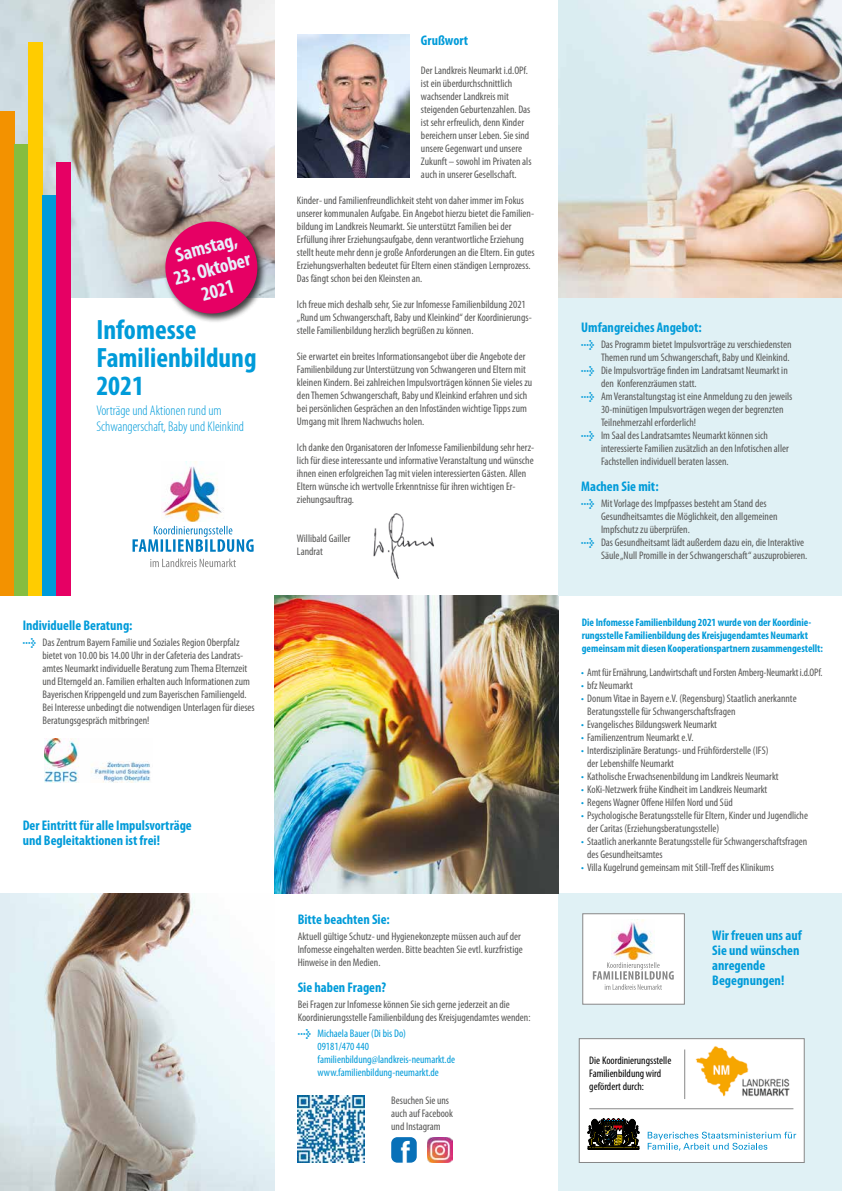
<style>
.page{position:relative;width:842px;height:1191px;background:#fff}
.page>*{position:absolute;margin:0;border:0;box-sizing:border-box;transform-origin:0 0}
.t1{font:700 30.8px "DINOT";color:#fff}
.t2{font:700 condensed 28px/28px "Myriad Pro";color:#009bd9}
.t3{font:700 condensed 20px/22.3px "Myriad Pro";color:#e6f0fb;text-align:center}
.t4{font:700 condensed 14px/15px "Myriad Pro";color:#009bd9}
.t5{font:300 condensed 14px/16px "Myriad Pro";color:#009bd9}
.t6{font:condensed 11px/13px "Myriad Pro";color:#575756}
.t7{font:700 condensed 11px/13px "Myriad Pro";letter-spacing:-.005em;color:#009bd9}
.t8{font:condensed 11px/13px "Myriad Pro";color:#009bd9}
.t9{font:condensed 11px/13px "Myriad Pro";color:#000}
.s1{font-family:"Meta Bold Expert";font-stretch:normal;color:#009bd9}
.s2{font-family:"Meta Bold Expert";font-stretch:normal}
.s3{color:#009bd9}
</style>
<div class="page">
<div style="left:558px;top:893px;width:284px;height:298px;background:#e0f1f5"></div>
<div style="left:579px;top:1038px;width:225px;height:124px;background:#fff;border:1px solid #878787"></div>
<img style="left:45px;top:738px;width:106px;height:44px">
<img style="left:0;top:893px;width:275px;height:298px">
<img style="left:275px;top:595px;width:283px;height:298px">
<svg style="left:648px;top:1131px;width:148px;height:19px"></svg>
<svg style="left:588px;top:1118px;width:52px;height:31px"></svg>
<div style="left:583px;top:913px;width:101px;height:91px;background:#fff"></div>
<img style="left:612px;top:919px;width:42px;height:40px">
<svg style="left:593px;top:962px;width:81px;height:28px"></svg>
<div style="left:558px;top:298px;width:284px;height:297px;background:#e0f1f5"></div>
<img style="left:558px;top:0;width:284px;height:298px">
<img style="left:0;top:0;width:275px;height:298px">
<img style="left:161px;top:461px;width:63px;height:61px">
<svg style="left:150px;top:558px;width:86px;height:9px"></svg>
<svg style="left:133px;top:526px;width:121px;height:26px"></svg>
<div style="left:0;top:111px;width:14px;height:484px;background:#f39200"></div>
<div style="left:14px;top:144px;width:14px;height:451px;background:#86bd40"></div>
<div style="left:28px;top:42px;width:15px;height:553px;background:#fc0"></div>
<div style="left:43px;top:194px;width:14px;height:401px;background:#009bd9"></div>
<div style="left:57px;top:162px;width:14px;height:433px;background:#e60064"></div>
<div style="left:164px;top:220px;width:104px;height:104px;background:#000;opacity:.75"></div>
<svg style="left:160px;top:216px;width:102px;height:102px"></svg>
<img style="left:298px;top:1095px;width:67px;height:67px">
<img style="left:298px;top:34px;width:112px;height:144px">
<img style="left:373px;top:513px;width:61px;height:66px">
<img style="left:695px;top:1046px;width:95px;height:51px">
<hr style="left:589px;top:1108px;width:204px;height:1px;background:#878787">
<hr style="left:684px;top:1049px;width:1px;height:50px;background:#878787">
<div style="left:391px;top:1137px;width:26px;height:25px;background:#0870b8;border-radius:6px"></div>
<img style="left:427px;top:1137px;width:26px;height:25px">
<h3 class="t3" style="left:173px;top:244px;width:65px;rotate:-15deg">Samstag,</h3>
<h3 class="t3" style="left:171px;top:268px;width:80px;rotate:-15deg">23. Oktober<br>2021</h3>
<h2 class="t2" style="left:96px;top:315px;width:162px">Infomesse<br>Familienbildung<br>2021</h2>
<p class="t5" style="left:96px;top:402px;width:149px">Vorträge und Aktionen rund um<br>Schwangerschaft, Baby und Kleinkind</p>
<p class="t4" style="left:23px;top:617px;width:111px">Individuelle Beratung:</p>
<p class="t6" style="left:43px;top:636px;width:214px;text-indent:-20px"><span class="s1">l</span> Das Zentrum Bayern Familie und Soziales Region Oberpfalz bietet von 10.00 bis 14.00 Uhr in der Cafeteria des Landrats&shy;amtes Neumarkt individuelle Beratung zum Thema Elternzeit und Elterngeld an. Familien erhalten auch Informationen zum Bayerischen Krippengeld und zum Bayerischen Familiengeld.<br>Bei Interesse unbedingt die notwendigen Unterlagen für dieses Beratungsgespräch mitbringen!</p>
<p class="t4" style="left:23px;top:817px;width:171px">Der Eintritt für alle Impulsvorträge und Begleitaktionen ist frei!</p>
<p class="t4" style="left:421px;top:32px;width:49px">Grußwort</p>
<p class="t6" style="left:421px;top:64px;width:112px">Der Landkreis Neumarkt i.d.OPf. ist ein überdurchschnittlich wachsender Landkreis mit steigenden Geburtenzahlen. Das ist sehr erfreulich, denn Kinder bereichern unser Leben. Sie sind unsere Gegenwart und unsere<br>Zukunft – sowohl im Privaten als auch in unserer Gesellschaft.</p>
<p class="t6" style="left:297px;top:194px;width:239px">Kinder- und Familienfreundlichkeit steht von daher immer im Fokus unserer kommunalen Aufgabe. Ein Angebot hierzu bietet die Familien&shy;bildung im Landkreis Neumarkt. Sie unterstützt Familien bei der Erfüllung ihrer Erziehungsaufgabe, denn verantwortliche Erziehung stellt heute mehr denn je große Anforderungen an die Eltern. Ein gutes Erziehungsverhalten bedeutet für Eltern einen ständigen Lernprozess.<br>Das fängt schon bei den Kleinsten an.</p>
<p class="t6" style="left:297px;top:298px;width:236px">Ich freue mich deshalb sehr, Sie zur Infomesse Familienbildung 2021 „Rund um Schwangerschaft, Baby und Kleinkind“ der Koordinierungs&shy;stelle Familienbildung herzlich begrüßen zu können.</p>
<p class="t6" style="left:297px;top:350px;width:237px">Sie erwartet ein breites Informationsangebot über die Angebote der Familienbildung zur Unterstützung von Schwangeren und Eltern mit kleinen Kindern. Bei zahlreichen Impulsvorträgen können Sie vieles zu den Themen Schwangerschaft, Baby und Kleinkind erfahren und sich bei persönlichen Gesprächen an den Infoständen wichtige Tipps zum Umgang mit Ihrem Nachwuchs holen.</p>
<p class="t6" style="left:297px;top:441px;width:239px">Ich danke den Organisatoren der Infomesse Familienbildung sehr herz&shy;lich für diese interessante und informative Veranstaltung und wünsche ihnen einen erfolgreichen Tag mit vielen interessierten Gästen. Allen Eltern wünsche ich wertvolle Erkenntnisse für ihren wichtigen Er&shy;ziehungsauftrag.</p>
<p class="t6" style="left:297px;top:532px;width:55px">Willibald Gailler<br>Landrat</p>
<p class="t4" style="left:298px;top:911px;width:94px">Bitte beachten Sie:</p>
<p class="t6" style="left:298px;top:929px;width:227px">Aktuell gültige Schutz- und Hygienekonzepte müssen auch auf der<br>Infomesse eingehalten werden. Bitte beachten Sie evtl. kurzfristige<br>Hinweise in den Medien.</p>
<p class="t4" style="left:298px;top:979px;width:90px">Sie haben Fragen?</p>
<p class="t6" style="left:298px;top:997px;width:234px">Bei Fragen zur Infomesse können Sie sich gerne jederzeit an die<br>Koordinierungsstelle Familienbildung des Kreisjugendamtes wenden:</p>
<p class="t8" style="left:317px;top:1026px;width:139px;text-indent:-20px"><span class="s2">l</span> Michaela Bauer (Di bis Do)<br>09181/470 440 familienbildung@landkreis-neumarkt.de www.familienbildung-neumarkt.de</p>
<p class="t6" style="left:391px;top:1093px;width:63px">Besuchen Sie uns auch auf Facebook und Instagram</p>
<h1 class="t1" style="left:400px;top:1127px;width:12px">f</h1>
<p class="t4" style="left:581px;top:320px;width:122px">Umfangreiches Angebot:</p>
<p class="t6" style="left:581px;top:338px;width:212px"><span class="s1">l</span> Das Programm bietet Impulsvorträge zu verschiedensten</p>
<p class="t6" style="left:601px;top:351px;width:190px">Themen rund um Schwangerschaft, Baby und Kleinkind.</p>
<p class="t6" style="left:581px;top:364px;width:208px"><span class="s1">l</span> Die Impulsvorträge finden im Landratsamt Neumarkt in</p>
<p class="t6" style="left:601px;top:377px;width:97px">den Konferenzräumen statt.</p>
<p class="t6" style="left:581px;top:390px;width:213px"><span class="s1">l</span> Am Veranstaltungstag ist eine Anmeldung zu den jeweils</p>
<p class="t6" style="left:601px;top:403px;width:184px">30-minütigen Impulsvorträgen wegen der begrenzten</p>
<p class="t6" style="left:601px;top:416px;width:97px">Teilnehmerzahl erforderlich!</p>
<p class="t6" style="left:581px;top:429px;width:188px"><span class="s1">l</span> Im Saal des Landratsamtes Neumarkt können sich</p>
<p class="t6" style="left:601px;top:442px;width:189px">interessierte Familien zusätzlich an den Infotischen aller</p>
<p class="t6" style="left:601px;top:455px;width:129px">Fachstellen individuell beraten lassen.</p>
<p class="t4" style="left:581px;top:479px;width:79px">Machen Sie mit:</p>
<p class="t6" style="left:581px;top:497px;width:187px"><span class="s1">l</span> Mit Vorlage des Impfpasses besteht am Stand des</p>
<p class="t6" style="left:601px;top:510px;width:178px">Gesundheitsamtes die Möglichkeit, den allgemeinen</p>
<p class="t6" style="left:601px;top:523px;width:90px">Impfschutz zu überprüfen.</p>
<p class="t6" style="left:581px;top:536px;width:225px"><span class="s1">l</span> Das Gesundheitsamt lädt außerdem dazu ein, die Interaktive</p>
<p class="t6" style="left:601px;top:549px;width:208px">Säule „Null Promille in der Schwangerschaft“ auszuprobieren.</p>
<p class="t7" style="left:582px;top:616px;width:243px">Die Infomesse Familienbildung 2021 wurde von der Koordinie&shy;rungsstelle Familienbildung des Kreisjugendamtes Neumarkt gemeinsam mit diesen Kooperationspartnern zusammengestellt:</p>
<p class="t6" style="left:581px;top:665px;width:243px"><span class="s3">•</span> Amt für Ernährung, Landwirtschaft und Forsten Amberg-Neumarkt i.d.OPf.</p>
<p class="t6" style="left:581px;top:678px;width:53px"><span class="s3">•</span> bfz Neumarkt</p>
<p class="t6" style="left:587px;top:691px;width:211px;text-indent:-6px"><span class="s3">•</span> Donum Vitae in Bayern e.V. (Regensburg) Staatlich anerkannte<br>Beratungsstelle für Schwangerschaftsfragen</p>
<p class="t6" style="left:581px;top:717px;width:137px"><span class="s3">•</span> Evangelisches Bildungswerk Neumarkt</p>
<p class="t6" style="left:581px;top:730px;width:114px"><span class="s3">•</span> Familienzentrum Neumarkt e.V.</p>
<p class="t6" style="left:587px;top:743px;width:183px;text-indent:-6px"><span class="s3">•</span> Interdisziplinäre Beratungs- und Frühförderstelle (IFS) der Lebenshilfe Neumarkt</p>
<p class="t6" style="left:581px;top:769px;width:199px"><span class="s3">•</span> Katholische Erwachsenenbildung im Landkreis Neumarkt</p>
<p class="t6" style="left:581px;top:782px;width:188px"><span class="s3">•</span> KoKi-Netzwerk frühe Kindheit im Landkreis Neumarkt</p>
<p class="t6" style="left:581px;top:795px;width:153px"><span class="s3">•</span> Regens Wagner Offene Hilfen Nord und Süd</p>
<p class="t6" style="left:587px;top:808px;width:222px;text-indent:-6px"><span class="s3">•</span> Psychologische Beratungsstelle für Eltern, Kinder und Jugendliche der Caritas (Erziehungsberatungsstelle)</p>
<p class="t6" style="left:587px;top:834px;width:222px;text-indent:-6px"><span class="s3">•</span> Staatlich anerkannte Beratungsstelle für Schwangerschaftsfragen des Gesundheitsamtes</p>
<p class="t6" style="left:581px;top:860px;width:194px"><span class="s3">•</span> Villa Kugelrund gemeinsam mit Still-Treff des Klinikums</p>
<p class="t9" style="left:589px;top:1054px;width:84px">Die Koordinierungsstelle<br>Familienbildung wird gefördert durch:</p>
<p class="t4" style="left:712px;top:927px;width:91px">Wir freuen uns auf<br>Sie und wünschen anregende<br>Begegnungen!</p>
</div>
